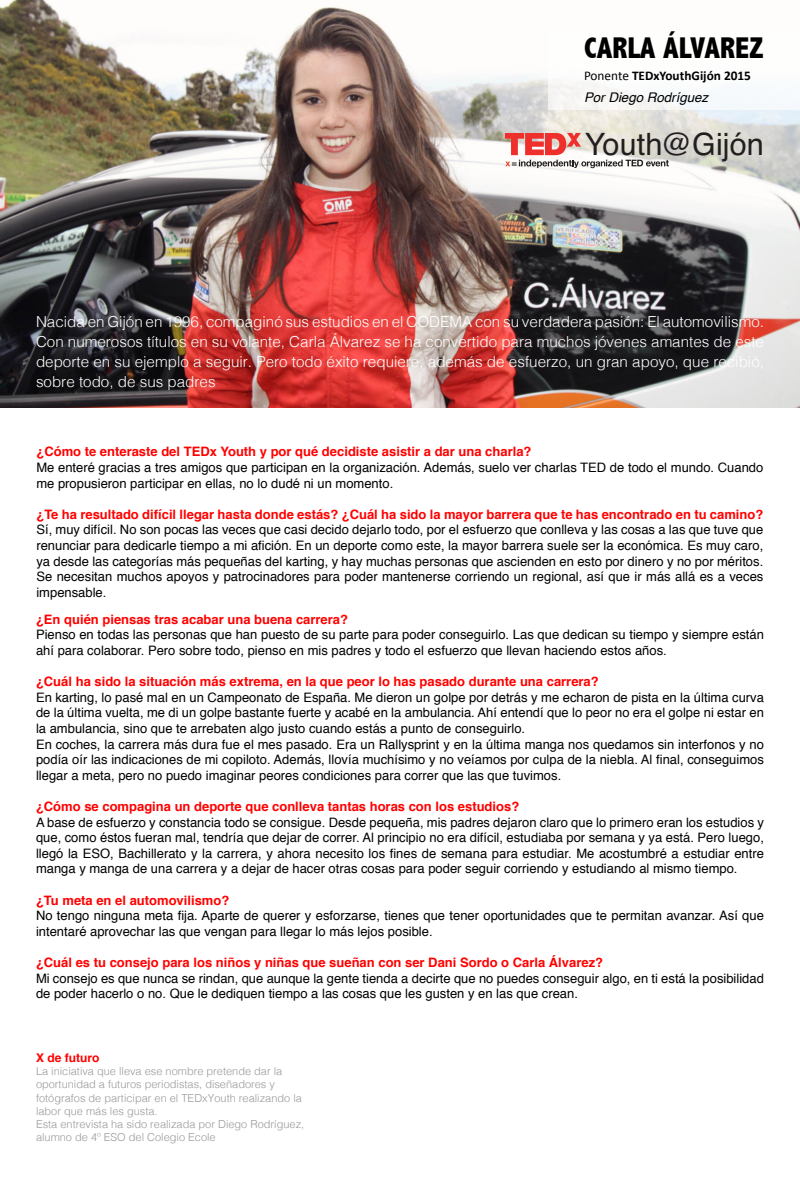
<style>
.page{position:relative;width:800px;height:1200px;background:#fff}
.page>*{position:absolute;margin:0;border:0;box-sizing:border-box;transform-origin:0 0}
.t1{font:30.8px "Helvetica";color:#231f20}
.t2{font:800 condensed 30px "Abadi";color:#000}
.t3{font:300 15.2px/20.2px "Helvetica";color:#fff;text-align:justify}
.t4{font:700 13.3px "Calibri";color:#000}
.t5{font:italic 13.3px "Helvetica";color:#000}
.t6{font:13px/15.6px "Helvetica";color:#000}
.t7{font:700 13px "Helvetica";color:#f00}
.t8{font:700 12px "Helvetica";color:#f00}
.t9{font:300 11px/13.2px "Helvetica";color:#999}
.s1{font-weight:400}
</style>
<div class="page">
<img style="left:0;top:0;width:800px;height:408px">
<div style="left:548px;top:30px;width:252px;height:80px;background:#fff"></div>
<svg style="left:505px;top:133px;width:164px;height:35px"></svg>
<p class="t2" style="left:584px;top:31px;width:181px">CARLA ÁLVAREZ</p>
<p class="t4" style="left:584px;top:67px;width:169px"><span class="s1">Ponente</span> TEDxYouthGijón 2015</p>
<p class="t5" style="left:584px;top:86px;width:126px">Por Diego Rodríguez</p>
<p class="t1" style="left:585px;top:121px;width:181px">Youth@Gijón</p>
<p class="t3" style="left:36px;top:310px;width:730px">Nacida en Gijón en 1996, compaginó sus estudios en el CODEMA con su verdadera pasión: El automovilismo.<br>Con numerosos títulos en su volante, Carla Álvarez se ha convertido para muchos jóvenes amantes de este deporte en su ejemplo a seguir. Pero todo éxito requiere, además de esfuerzo, un gran apoyo, que recibió, sobre todo, de sus padres</p>
<p class="t7" style="left:36px;top:441px;width:497px">¿Cómo te enteraste del TEDx Youth y por qué decidiste asistir a dar una charla?</p>
<p class="t6" style="left:36px;top:460px;width:729px">Me enteré gracias a tres amigos que participan en la organización. Además, suelo ver charlas TED de todo el mundo. Cuando me propusieron participar en ellas, no lo dudé ni un momento.</p>
<p class="t7" style="left:36px;top:504px;width:729px">¿Te ha resultado difícil llegar hasta donde estás? ¿Cuál ha sido la mayor barrera que te has encontrado en tu camino?</p>
<p class="t6" style="left:36px;top:522px;width:729px;text-align:justify">Sí, muy difícil. No son pocas las veces que casi decido dejarlo todo, por el esfuerzo que conlleva y las cosas a las que tuve que renunciar para dedicarle tiempo a mi afición. En un deporte como este, la mayor barrera suele ser la económica. Es muy caro, ya desde las categorías más pequeñas del karting, y hay muchas personas que ascienden en esto por dinero y no por méritos.<br>Se necesitan muchos apoyos y patrocinadores para poder mantenerse corriendo un regional, así que ir más allá es a veces impensable.</p>
<p class="t7" style="left:36px;top:609px;width:314px">¿En quién piensas tras acabar una buena carrera?</p>
<p class="t6" style="left:36px;top:627px;width:730px">Pienso en todas las personas que han puesto de su parte para poder conseguirlo. Las que dedican su tiempo y siempre están ahí para colaborar. Pero sobre todo, pienso en mis padres y todo el esfuerzo que llevan haciendo estos años.</p>
<p class="t7" style="left:36px;top:671px;width:564px">¿Cuál ha sido la situación más extrema, en la que peor lo has pasado durante una carrera?</p>
<p class="t6" style="left:36px;top:690px;width:729px;text-align:justify">En karting, lo pasé mal en un Campeonato de España. Me dieron un golpe por detrás y me echaron de pista en la última curva de la última vuelta, me di un golpe bastante fuerte y acabé en la ambulancia. Ahí entendí que lo peor no era el golpe ni estar en la ambulancia, sino que te arrebaten algo justo cuando estás a punto de conseguirlo.</p>
<p class="t6" style="left:36px;top:737px;width:730px;text-align:justify">En coches, la carrera más dura fue el mes pasado. Era un Rallysprint y en la última manga nos quedamos sin interfonos y no podía oír las indicaciones de mi copiloto. Además, llovía muchísimo y no veíamos por culpa de la niebla. Al final, conseguimos llegar a meta, pero no puedo imaginar peores condiciones para correr que las que tuvimos.</p>
<p class="t7" style="left:36px;top:796px;width:485px">¿Cómo se compagina un deporte que conlleva tantas horas con los estudios?</p>
<p class="t6" style="left:36px;top:815px;width:729px;text-align:justify">A base de esfuerzo y constancia todo se consigue. Desde pequeña, mis padres dejaron claro que lo primero eran los estudios y que, como éstos fueran mal, tendría que dejar de correr. Al principio no era difícil, estudiaba por semana y ya está. Pero luego, llegó la ESO, Bachillerato y la carrera, y ahora necesito los fines de semana para estudiar. Me acostumbré a estudiar entre manga y manga de una carrera y a dejar de hacer otras cosas para poder seguir corriendo y estudiando al mismo tiempo.</p>
<p class="t7" style="left:36px;top:889px;width:195px">¿Tu meta en el automovilismo?</p>
<p class="t6" style="left:36px;top:908px;width:729px">No tengo ninguna meta fija. Aparte de querer y esforzarse, tienes que tener oportunidades que te permitan avanzar. Así que intentaré aprovechar las que vengan para llegar lo más lejos posible.</p>
<p class="t7" style="left:36px;top:952px;width:569px">¿Cuál es tu consejo para los niños y niñas que sueñan con ser Dani Sordo o Carla Álvarez?</p>
<p class="t6" style="left:36px;top:971px;width:729px">Mi consejo es que nunca se rindan, que aunque la gente tienda a decirte que no puedes conseguir algo, en ti está la posibilidad de poder hacerlo o no. Que le dediquen tiempo a las cosas que les gusten y en las que crean.</p>
<p class="t8" style="left:36px;top:1048px;width:65px">X de futuro</p>
<p class="t9" style="left:36px;top:1064px;width:267px">La iniciativa que lleva ese nombre pretende dar la oportunidad a futuros periodistas, diseñadores y fotógrafos de participar en el TEDxYouth realizando la labor que más les gusta.</p>
<p class="t9" style="left:36px;top:1117px;width:270px">Esta entrevista ha sido realizada por Diego Rodríguez, alumno de 4º ESO del Colegio Ecole</p>
</div>
